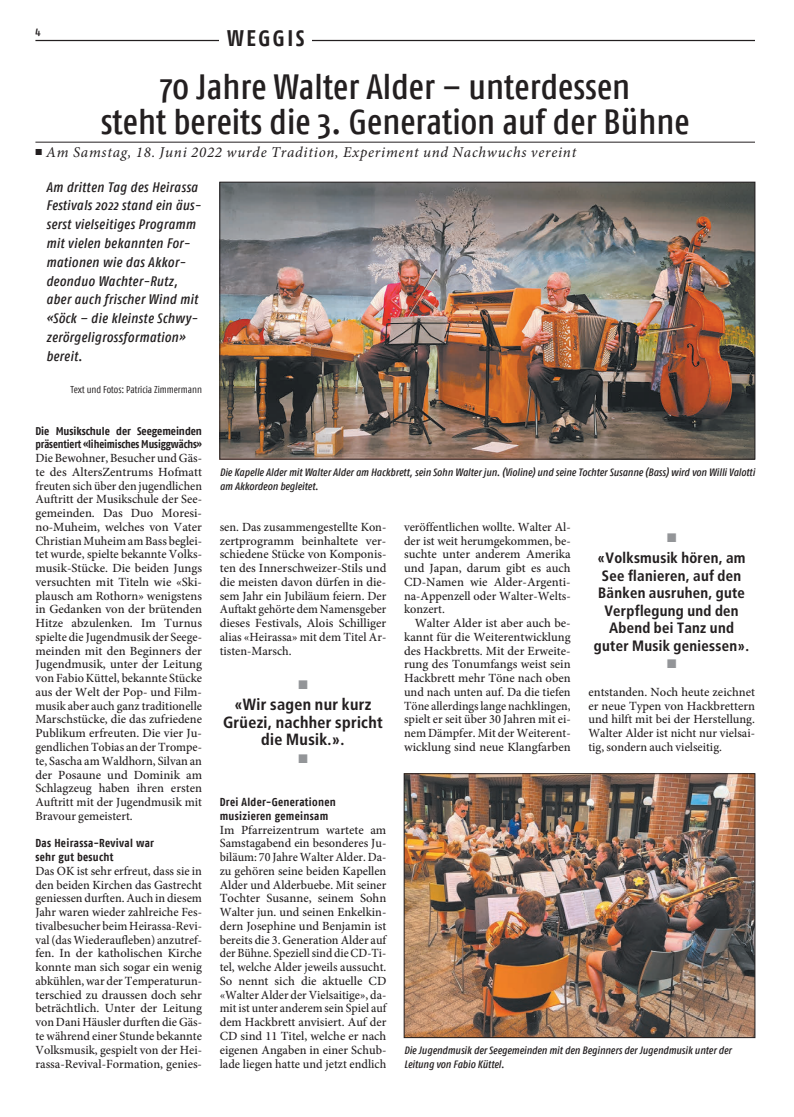
<style>
.page{position:relative;width:794px;height:1117px;background:#fff}
.page>*{position:absolute;margin:0;border:0;box-sizing:border-box;transform-origin:0 0}
._21_haupttitel_28pt{font:500 condensed 35px/35px "Fago OT";color:#231f20;text-align:center}
.t1{font:700 condensed 22.5px "Fago OT";letter-spacing:.11em;color:#231f20}
._01_lauftext_minion{font:700 16.25px/17.5px "Transit";color:#231f20;text-align:center}
._01_lauftext_minion-2{font:700 15px/17.5px "Transit";color:#231f20;text-align:center}
._16_untertitel{font:italic 15px "Minion Pro";letter-spacing:.05em;color:#231f20}
._13_lead_fago{font:italic 500 condensed 13.75px/18.8px "Fago OT";letter-spacing:.025em;color:#231f20}
._01_lauftext_minion-3{font:500 12.5px/13.8px "Minion Pro";color:#231f20;text-align:justify}
._02_lauftext_minion{font:500 12.5px/13.8px "Minion Pro";color:#231f20;text-align:justify}
._01_lauftext_minion-4{font:12.5px "Zapf Dingbats ITC";color:#939598}
._01_lauftext_minion-5{font:700 condensed 11.5px "Fago OT";letter-spacing:.025em;color:#231f20}
._01_lauftext_minion-6{font:700 condensed 11.25px/13.8px "Fago OT";letter-spacing:-.01em;color:#231f20}
.t2{font:500 condensed 11.25px "Fago OT";color:#231f20}
._12_legende{font:italic 500 condensed 10.62px/13.8px "Fago OT";color:#231f20}
._01_lauftext_minion-7{font:condensed 10px "Fago OT";color:#231f20}
</style>
<div class="page">
<hr style="left:35px;top:40px;width:720px;height:1px;background:#231f20">
<div style="left:220px;top:30px;width:92px;height:27px;background:#fff"></div>
<hr style="left:35px;top:142px;width:720px;height:1px;background:#231f20">
<img style="left:222px;top:184px;width:531px;height:273px">
<div style="left:220px;top:182px;width:535px;height:277px;border:1px solid #231f20"></div>
<img style="left:406px;top:775px;width:347px;height:260px">
<div style="left:404px;top:773px;width:351px;height:264px;border:1px solid #231f20"></div>
<p class="t2" style="left:35px;top:26px;width:7px">4</p>
<p class="t1" style="left:227px;top:24px;width:79px">WEGGIS</p>
<p class="_21_haupttitel_28pt" style="left:101px;top:69px;width:590px">70 Jahre Walter Alder – unterdessen<br>steht bereits die 3. Generation auf der Bühne</p>
<p class="_16_untertitel" style="left:35px;top:141px;width:542px">■ Am Samstag, 18. Juni 2022 wurde Tradition, Experiment und Nachwuchs vereint</p>
<p class="_13_lead_fago" style="left:46px;top:177px;width:156px">Am dritten Tag des Heirassa<br>Festivals 2022 stand ein äus&shy;serst vielseitiges Programm mit vielen bekannten For&shy;mationen wie das Akkor&shy;deonduo Wachter-Rutz, aber auch frischer Wind mit «Söck – die kleinste Schwy&shy;zerörgeligrossformation» bereit.</p>
<p class="_01_lauftext_minion-7" style="left:70px;top:383px;width:133px">Text und Fotos: Patricia Zimmermann</p>
<p class="_01_lauftext_minion-6" style="left:35px;top:423px;width:168px">Die Musikschule der Seegemeinden präsentiert «Iiheimisches Musiggwächs»</p>
<p class="_01_lauftext_minion-3" style="left:35px;top:451px;width:168px">Die Bewohner, Besucher und Gäs&shy;te des AltersZentrums Hofmatt freuten sich über den jugendlichen Auftritt der Musikschule der See&shy;gemeinden. Das Duo Moresi&shy;no-Muheim, welches von Vater Christian Muheim am Bass beglei&shy;tet wurde, spielte bekannte Volks&shy;musik-Stücke. Die beiden Jungs versuchten mit Titeln wie «Ski&shy;plausch am Rothorn» wenigstens in Gedanken von der brütenden Hitze abzulenken. Im Turnus spielte die Jugendmusik der Seege&shy;meinden mit den Beginners der Jugendmusik, unter der Leitung von Fabio Küttel, bekannte Stücke aus der Welt der Pop- und Film&shy;musik aber auch ganz traditionelle Marschstücke, die das zufriedene Publikum erfreuten. Die vier Ju&shy;gendlichen Tobias an der Trompe&shy;te, Sascha am Waldhorn, Silvan an der Posaune und Dominik am Schlagzeug haben ihren ersten Auftritt mit der Jugendmusik mit Bravour gemeistert.</p>
<p class="_01_lauftext_minion-5" style="left:35px;top:836px;width:120px">Das Heirassa-Revival war</p>
<p class="_01_lauftext_minion-5" style="left:35px;top:850px;width:80px">sehr gut besucht</p>
<p class="_01_lauftext_minion-3" style="left:35px;top:863px;width:168px">Das OK ist sehr erfreut, dass sie in den beiden Kirchen das Gastrecht geniessen durften. Auch in diesem Jahr waren wieder zahlreiche Fes&shy;tivalbesucher beim Heirassa-Revi&shy;val (das Wiederaufleben) anzutref&shy;fen. In der katholischen Kirche konnte man sich sogar ein wenig abkühlen, war der Temperaturun&shy;terschied zu draussen doch sehr beträchtlich. Unter der Leitung von Dani Häusler durften die Gäs&shy;te während einer Stunde bekannte Volksmusik, gespielt von der Hei&shy;rassa-Revival-Formation, genies-</p>
<p class="_12_legende" style="left:220px;top:465px;width:536px">Die Kapelle Alder mit Walter Alder am Hackbrett, sein Sohn Walter jun. (Violine) und seine Tochter Susanne (Bass) wird von Willi Valotti am Akkordeon begleitet.</p>
<p class="_01_lauftext_minion-3" style="left:220px;top:520px;width:168px">sen. Das zusammengestellte Kon&shy;zertprogramm beinhaltete ver&shy;schiedene Stücke von Komponis&shy;ten des Innerschweizer-Stils und die meisten davon dürfen in die&shy;sem Jahr ein Jubiläum feiern. Der Auftakt gehörte dem Namensgeber dieses Festivals, Alois Schilliger alias «Heirassa» mit dem Titel Ar&shy;tisten-Marsch.</p>
<p class="_01_lauftext_minion-4" style="left:298px;top:678px;width:11px">■</p>
<p class="_01_lauftext_minion" style="left:223px;top:695px;width:162px">«Wir sagen nur kurz<br>Grüezi, nachher spricht die Musik.».</p>
<p class="_01_lauftext_minion-4" style="left:298px;top:752px;width:11px">■</p>
<p class="_01_lauftext_minion-5" style="left:220px;top:795px;width:118px">Drei Alder-Generationen</p>
<p class="_01_lauftext_minion-5" style="left:220px;top:808px;width:110px">musizieren gemeinsam</p>
<p class="_01_lauftext_minion-3" style="left:220px;top:822px;width:168px">Im Pfarreizentrum wartete am Samstagabend ein besonderes Ju&shy;biläum: 70 Jahre Walter Alder. Da&shy;zu gehören seine beiden Kapellen Alder und Alderbuebe. Mit seiner Tochter Susanne, seinem Sohn Walter jun. und seinen Enkelkin&shy;dern Josephine und Benjamin ist bereits die 3. Generation Alder auf der Bühne. Speziell sind die CD-Ti&shy;tel, welche Alder jeweils aussucht.<br>So nennt sich die aktuelle CD «Walter Alder der Vielsaitige», da&shy;mit ist unter anderem sein Spiel auf dem Hackbrett anvisiert. Auf der CD sind 11 Titel, welche er nach eigenen Angaben in einer Schub&shy;lade liegen hatte und jetzt endlich</p>
<p class="_01_lauftext_minion-3" style="left:404px;top:520px;width:168px">veröffentlichen wollte. Walter Al&shy;der ist weit herumgekommen, be&shy;suchte unter anderem Amerika und Japan, darum gibt es auch CD-Namen wie Alder-Argenti&shy;na-Appenzell oder Walter-Welts&shy;konzert.</p>
<p class="_02_lauftext_minion" style="left:404px;top:616px;width:168px;text-indent:11px">Walter Alder ist aber auch be&shy;kannt für die Weiterentwicklung des Hackbretts. Mit der Erweite&shy;rung des Tonumfangs weist sein Hackbrett mehr Töne nach oben und nach unten auf. Da die tiefen Töne allerdings lange nachklingen, spielt er seit über 30 Jahren mit ei&shy;nem Dämpfer. Mit der Weiterent&shy;wicklung sind neue Klangfarben</p>
<p class="_01_lauftext_minion-4" style="left:667px;top:532px;width:11px">■</p>
<p class="_01_lauftext_minion-2" style="left:594px;top:549px;width:157px">«Volksmusik hören, am<br>See flanieren, auf den<br>Bänken ausruhen, gute<br>Verpflegung und den<br>Abend bei Tanz und guter Musik geniessen».</p>
<p class="_01_lauftext_minion-4" style="left:667px;top:658px;width:11px">■</p>
<p class="_02_lauftext_minion" style="left:588px;top:685px;width:168px">entstanden. Noch heute zeichnet er neue Typen von Hackbrettern und hilft mit bei der Herstellung.<br>Walter Alder ist nicht nur vielsai&shy;tig, sondern auch vielseitig.</p>
<p class="_12_legende" style="left:404px;top:1042px;width:329px">Die Jugendmusik der Seegemeinden mit den Beginners der Jugendmusik unter der</p>
<p class="_12_legende" style="left:404px;top:1056px;width:102px">Leitung von Fabio Küttel.</p>
</div>
